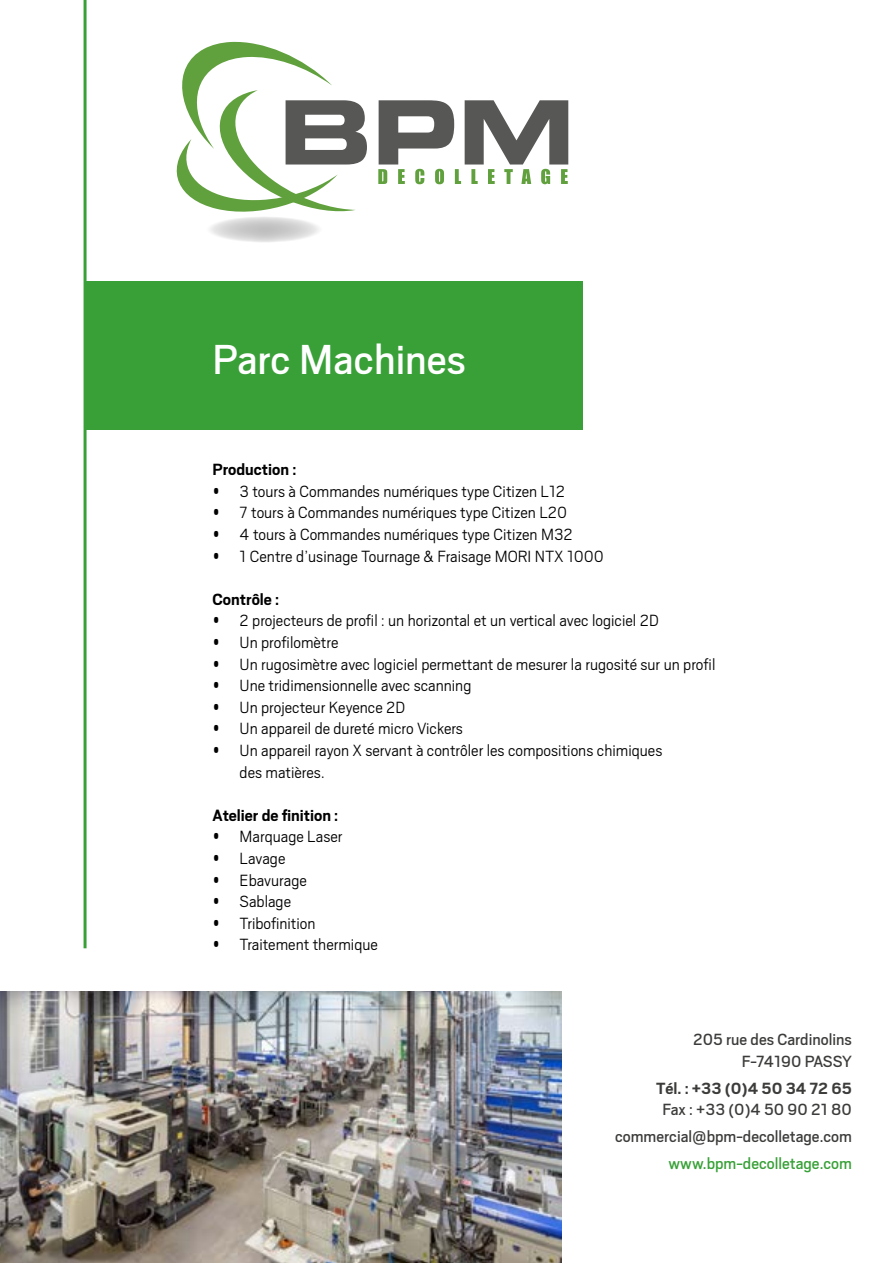
<style>
.page{position:relative;width:893px;height:1263px;background:#fff}
.page>*{position:absolute;margin:0;border:0;box-sizing:border-box;transform-origin:0 0}
.t1{font:46.5px "Scout";color:#fff}
.t2{font:300 18px/21.6px "Scout";color:#000}
.t3{font:18px/21.6px "Scout";color:#3c3c3b;text-align:right}
.t4{font:700 18px "Scout";color:#000}
.t5{font:18px "Scout";color:#38a037}
.t6{font:700 18px "Scout";color:#3c3c3b}
</style>
<div class="page">
<div style="left:85px;top:281px;width:498px;height:148px;background:#38a037"></div>
<svg style="left:205px;top:216px;width:119px;height:27px"></svg>
<svg style="left:378px;top:100px;width:190px;height:84px"></svg>
<svg style="left:176px;top:41px;width:191px;height:177px"></svg>
<hr style="left:84px;top:0;width:3px;height:948px;background:#38a037">
<img style="left:0;top:991px;width:561px;height:272px">
<h1 class="t1" style="left:213px;top:329px;width:255px">Parc Machines</h1>
<p class="t4" style="left:213px;top:458px;width:85px">Production :</p>
<p class="t2" style="left:213px;top:479px;width:354px">• 3 tours à Commandes numériques type Citizen L12</p>
<p class="t2" style="left:213px;top:501px;width:356px">• 7 tours à Commandes numériques type Citizen L20</p>
<p class="t2" style="left:213px;top:523px;width:362px">• 4 tours à Commandes numériques type Citizen M32</p>
<p class="t2" style="left:213px;top:544px;width:393px">• 1 Centre d’usinage Tournage &amp; Fraisage MORI NTX 1000</p>
<p class="t4" style="left:213px;top:587px;width:68px">Contrôle :</p>
<p class="t2" style="left:213px;top:609px;width:448px">• 2 projecteurs de profil : un horizontal et un vertical avec logiciel 2D</p>
<p class="t2" style="left:213px;top:631px;width:127px">• Un profilomètre</p>
<p class="t2" style="left:213px;top:652px;width:504px">• Un rugosimètre avec logiciel permettant de mesurer la rugosité sur un profil</p>
<p class="t2" style="left:213px;top:674px;width:260px">• Une tridimensionnelle avec scanning</p>
<p class="t2" style="left:213px;top:695px;width:194px">• Un projecteur Keyence 2D</p>
<p class="t2" style="left:213px;top:717px;width:252px">• Un appareil de dureté micro Vickers</p>
<p class="t2" style="left:240px;top:739px;width:424px;text-indent:-27px">• Un appareil rayon X servant à contrôler les compositions chimiques des matières.</p>
<p class="t4" style="left:213px;top:803px;width:127px">Atelier de finition :</p>
<p class="t2" style="left:213px;top:825px;width:131px">• Marquage Laser</p>
<p class="t2" style="left:213px;top:847px;width:74px">• Lavage</p>
<p class="t2" style="left:213px;top:868px;width:96px">• Ebavurage</p>
<p class="t2" style="left:213px;top:890px;width:80px">• Sablage</p>
<p class="t2" style="left:213px;top:911px;width:104px">• Tribofinition</p>
<p class="t2" style="left:213px;top:933px;width:167px">• Traitement thermique</p>
<p class="t3" style="left:693px;top:1028px;width:160px">205 rue des Cardinolins<br>F-74190 PASSY</p>
<p class="t6" style="left:656px;top:1076px;width:197px">Tél. : +33 (0)4 50 34 72 65</p>
<p class="t3" style="left:615px;top:1095px;width:238px;line-height:27px">Fax : +33 (0)4 50 90 21 80 commercial@bpm-decolletage.com</p>
<p class="t5" style="left:669px;top:1152px;width:185px">www.bpm-decolletage.com</p>
</div>
